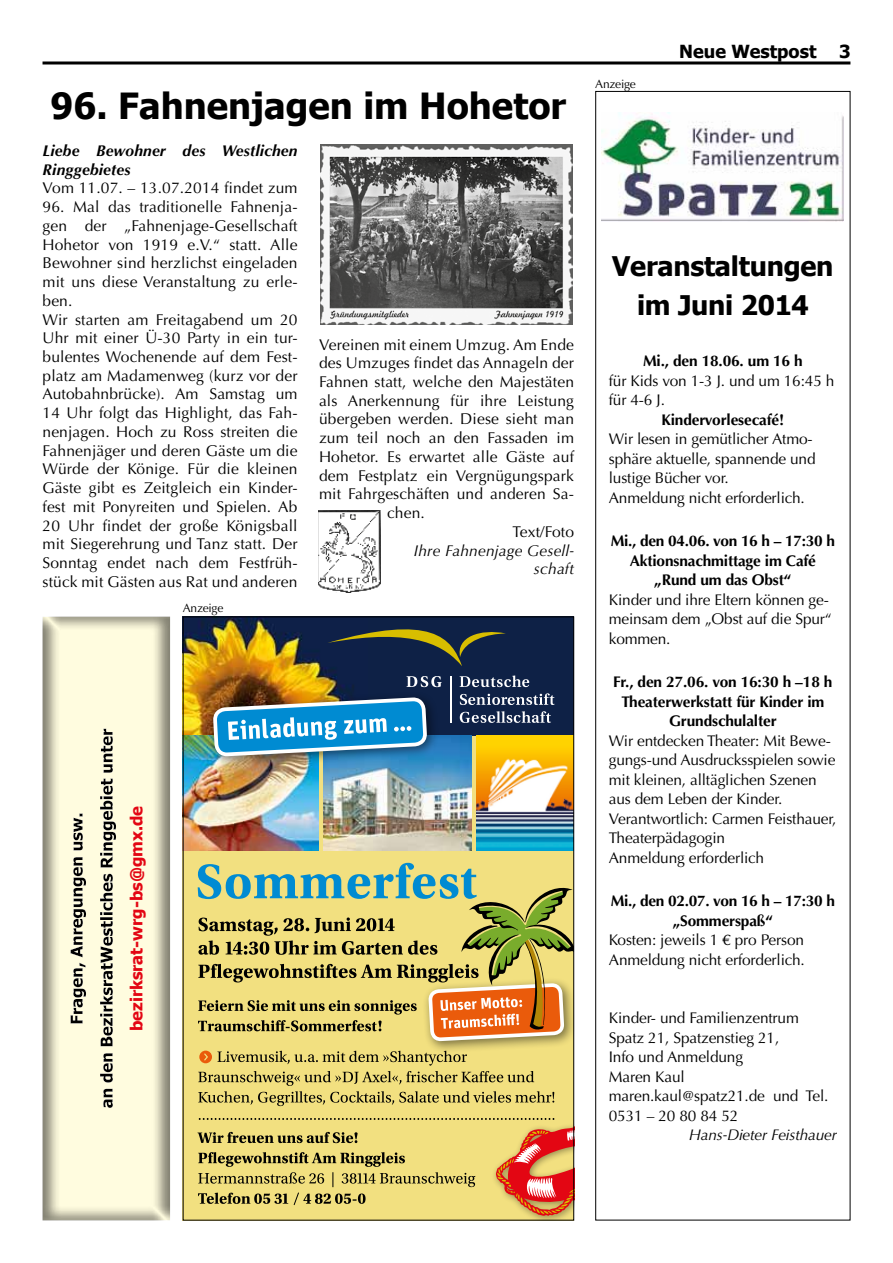
<style>
.page{position:relative;width:893px;height:1263px;background:#fff}
.page>*{position:absolute;margin:0;border:0;box-sizing:border-box;transform-origin:0 0}
.t1{font:700 36px "Tahoma";color:#000}
.t2{font:700 27px/39px "Tahoma";letter-spacing:-.01em;color:#000;text-align:center}
.t3{font:700 18px "Tahoma";color:#000}
.t4{font:700 16.5px "Tahoma";color:#e30613}
.t5{font:15.6px/18.8px "Optima LT Std";letter-spacing:.01em;color:#000}
.t6{font:italic 700 15.6px/18.8px "Optima LT Std";letter-spacing:.01em;color:#000}
.t7{font:italic 15.6px/18.8px "Optima LT Std";letter-spacing:.01em;color:#000;text-align:right}
.t8{font:15.45px/19.5px "Optima LT Std";letter-spacing:-.01em;color:#000}
.t9{font:700 15.45px/19.5px "Optima LT Std";letter-spacing:-.01em;color:#000;text-align:center}
.t10{font:italic 15.45px "Optima LT Std";letter-spacing:-.01em;color:#000}
.t11{font:12px "Optima LT Std";letter-spacing:-.02em;color:#000}
</style>
<div class="page">
<hr style="left:43px;top:61px;width:807px;height:3px;background:#000">
<div style="left:183px;top:710px;width:391px;height:510px;background:#f2e080"></div>
<div style="left:183px;top:617px;width:391px;height:119px;background:#0e2146"></div>
<img style="left:185px;top:621px;width:28px;height:115px">
<img style="left:185px;top:736px;width:134px;height:114px">
<img style="left:476px;top:736px;width:96px;height:114px">
<img style="left:323px;top:755px;width:149px;height:95px">
<div style="left:207px;top:691px;width:232px;height:77px;background:#000;opacity:.5"></div>
<img style="left:213px;top:619px;width:342px;height:136px">
<svg style="left:198px;top:863px;width:377px;height:358px"></svg>
<img style="left:319px;top:510px;width:61px;height:82px">
<img style="left:321px;top:145px;width:251px;height:180px">
<img style="left:601px;top:113px;width:243px;height:108px">
<div style="left:42px;top:614px;width:130px;height:607px;background:#000;opacity:.5"></div>
<h1 class="t1" style="left:51px;top:81px;width:517px">96. Fahnenjagen im Hohetor</h1>
<p class="t6" style="left:43px;top:141px;width:257px">Liebe Bewohner des Westlichen<br>Ringgebietes</p>
<p class="t5" style="left:43px;top:179px;width:257px">Vom 11.07. – 13.07.2014 findet zum</p>
<p class="t5" style="left:43px;top:198px;width:257px">96. Mal das traditionelle Fahnenja&shy;gen der „Fahnenjage-Gesellschaft Hohetor von 1919 e.V.“ statt. Alle Bewohner sind herzlichst eingeladen mit uns diese Veranstaltung zu erle&shy;ben.<br>Wir starten am Freitagabend um 20<br>Uhr mit einer Ü-30 Party in ein tur&shy;bulentes Wochenende auf dem Fest&shy;platz am Madamenweg (kurz vor der Autobahnbrücke). Am Samstag um 14 Uhr folgt das Highlight, das Fah&shy;nenjagen. Hoch zu Ross streiten die Fahnenjäger und deren Gäste um die Würde der Könige. Für die kleinen Gäste gibt es Zeitgleich ein Kinder&shy;fest mit Ponyreiten und Spielen. Ab 20 Uhr findet der große Königsball mit Siegerehrung und Tanz statt. Der Sonntag endet nach dem Festfrüh&shy;stück mit Gästen aus Rat und anderen</p>
<p class="t11" style="left:183px;top:600px;width:42px">Anzeige</p>
<p class="t5" style="left:319px;top:335px;width:257px">Vereinen mit einem Umzug. Am Ende</p>
<p class="t5" style="left:319px;top:354px;width:257px">des Umzuges findet das Annageln der</p>
<p class="t5" style="left:319px;top:373px;width:256px">Fahnen statt, welche den Majestäten</p>
<p class="t5" style="left:319px;top:391px;width:257px">als Anerkennung für ihre Leistung</p>
<p class="t5" style="left:319px;top:410px;width:257px">übergeben werden. Diese sieht man</p>
<p class="t5" style="left:319px;top:429px;width:257px">zum teil noch an den Fassaden im</p>
<p class="t5" style="left:319px;top:447px;width:257px">Hohetor. Es erwartet alle Gäste auf</p>
<p class="t5" style="left:319px;top:466px;width:257px">dem Festplatz ein Vergnügungspark</p>
<p class="t5" style="left:319px;top:485px;width:257px">mit Fahrgeschäften und anderen Sa-</p>
<p class="t5" style="left:387px;top:504px;width:39px">chen.</p>
<p class="t5" style="left:513px;top:522px;width:63px">Text/Foto</p>
<p class="t7" style="left:414px;top:541px;width:162px">Ihre Fahnenjage Gesell&shy;schaft</p>
<p class="t4" style="left:125px;top:1031px;width:227px;rotate:-90deg">bezirksrat-wrg-bs@gmx.de</p>
<p class="t11" style="left:595px;top:77px;width:42px">Anzeige</p>
<p class="t3" style="left:679px;top:39px;width:139px">Neue Westpost</p>
<p class="t3" style="left:839px;top:39px;width:13px">3</p>
<h2 class="t2" style="left:612px;top:245px;width:223px">Veranstaltungen im Juni 2014</h2>
<p class="t9" style="left:643px;top:351px;width:161px">Mi., den 18.06. um 16 h</p>
<p class="t8" style="left:609px;top:371px;width:227px">für Kids von 1-3 J. und um 16:45 h für 4-6 J.</p>
<p class="t9" style="left:661px;top:410px;width:124px">Kindervorlesecafé!</p>
<p class="t8" style="left:609px;top:429px;width:208px">Wir lesen in gemütlicher Atmo&shy;sphäre aktuelle, spannende und lustige Bücher vor.<br>Anmeldung nicht erforderlich.</p>
<p class="t9" style="left:611px;top:531px;width:226px">Mi., den 04.06. von 16 h – 17:30 h<br>Aktionsnachmittage im Café „Rund um das Obst“</p>
<p class="t8" style="left:609px;top:590px;width:224px">Kinder und ihre Eltern können ge&shy;meinsam dem „Obst auf die Spur“ kommen.</p>
<p class="t9" style="left:613px;top:672px;width:221px">Fr., den 27.06. von 16:30 h –18 h<br>Theaterwerkstatt für Kinder im<br>Grundschulalter</p>
<p class="t8" style="left:609px;top:731px;width:229px">Wir entdecken Theater: Mit Bewe&shy;gungs-und Ausdrucksspielen sowie mit kleinen, alltäglichen Szenen aus dem Leben der Kinder.<br>Verantwortlich: Carmen Feisthauer,<br>Theaterpädagogin<br>Anmeldung erforderlich</p>
<p class="t9" style="left:611px;top:891px;width:226px">Mi., den 02.07. von 16 h – 17:30 h „Sommerspaß“</p>
<p class="t8" style="left:609px;top:930px;width:198px">Kosten: jeweils 1 € pro Person<br>Anmeldung nicht erforderlich.</p>
<p class="t8" style="left:609px;top:1008px;width:221px">Kinder- und Familienzentrum<br>Spatz 21, Spatzenstieg 21,<br>Info und Anmeldung<br>Maren Kaul maren.kaul@spatz21.de und Tel.<br>0531 – 20 80 84 52</p>
<p class="t10" style="left:689px;top:1126px;width:150px">Hans-Dieter Feisthauer</p>
</div>
